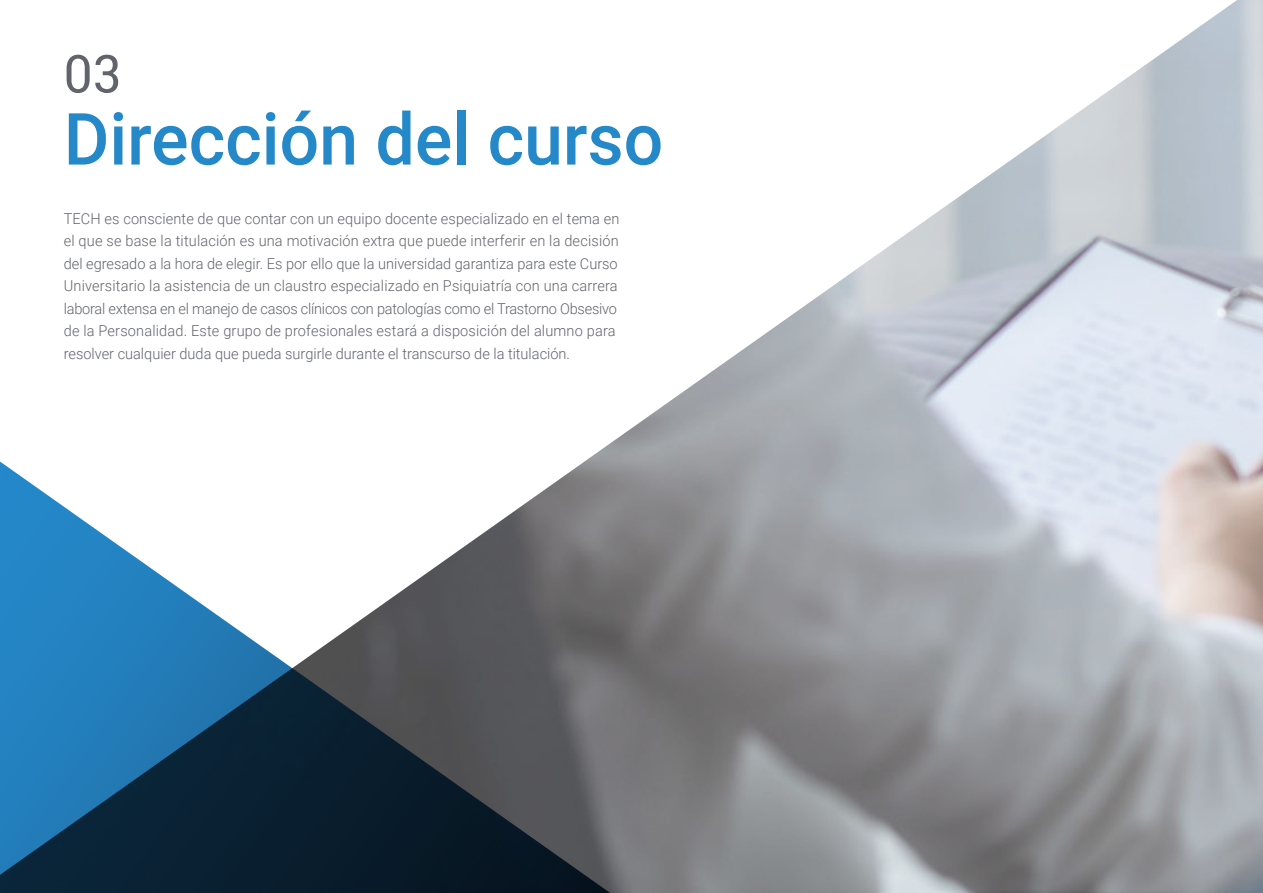
<style>
.page{position:relative;width:1263px;height:893px;background:#fff}
.page>*{position:absolute;margin:0;border:0;box-sizing:border-box;transform-origin:0 0}
.t1{font:500 72px "Roboto";color:#2488c9}
.t2{font:52.5px "Roboto";color:#61646a}
.t3{font:300 15px/22.5px "Roboto";letter-spacing:.01em;color:#61646a}
</style>
<div class="page">
<img style="left:607px;top:0;width:656px;height:893px">
<svg style="left:0;top:446px;width:640px;height:447px"></svg>
<h2 class="t2" style="left:64px;top:37px;width:59px">03</h2>
<h1 class="t1" style="left:64px;top:89px;width:601px">Dirección del curso</h1>
<p class="t3" style="left:64px;top:207px;width:557px">TECH es consciente de que contar con un equipo docente especializado en el tema en el que se base la titulación es una motivación extra que puede interferir en la decisión del egresado a la hora de elegir. Es por ello que la universidad garantiza para este Curso Universitario la asistencia de un claustro especializado en Psiquiatría con una carrera laboral extensa en el manejo de casos clínicos con patologías como el Trastorno Obsesivo de la Personalidad. Este grupo de profesionales estará a disposición del alumno para resolver cualquier duda que pueda surgirle durante el transcurso de la titulación.</p>
</div>
